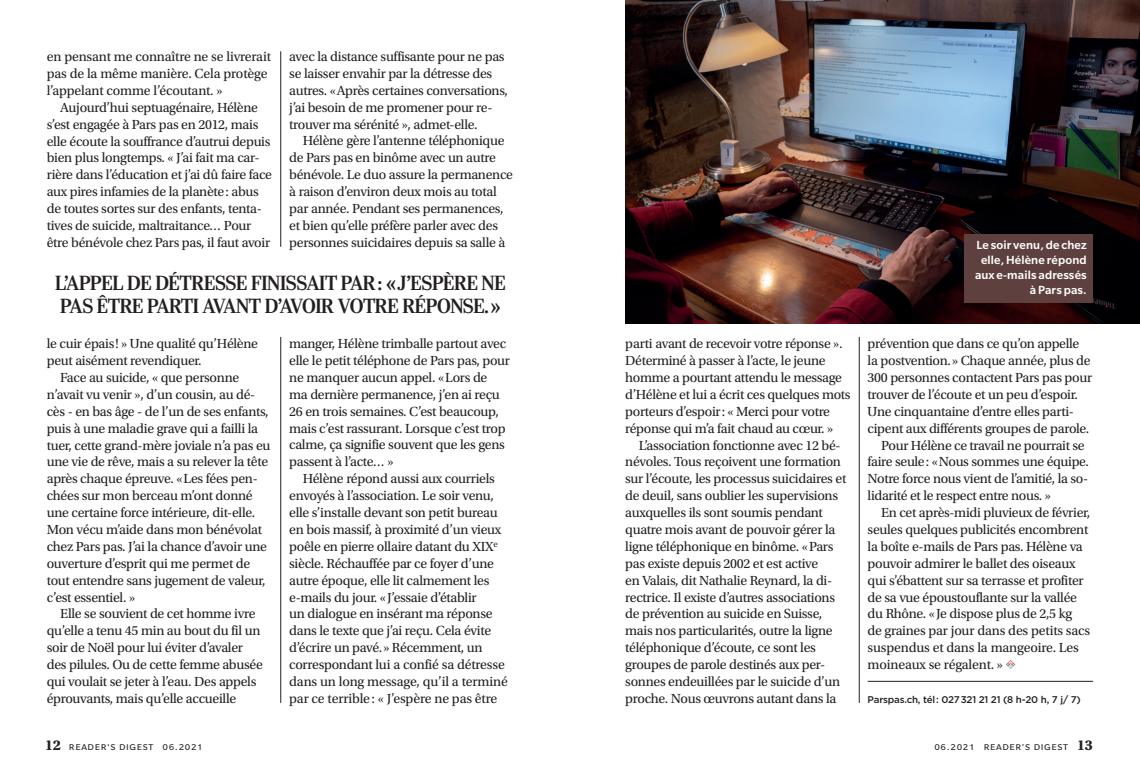
<style>
.page{position:relative;width:1140px;height:783px;background:#fff}
.page>*{position:absolute;margin:0;border:0;box-sizing:border-box;transform-origin:0 0}
.t1{font:600 19.5px/22.5px "Ysobel Display Std";letter-spacing:-.02em;color:#231f20}
.t2{font:13.8px/16.8px "Utopia Std";letter-spacing:-.02em;color:#231f20}
.t3{font:500 12.75px/15px "Slate Std";letter-spacing:.01em;color:#fff;text-align:right}
.t4{font:12.3px "Slate Std";letter-spacing:.05em;color:#231f20}
.t5{font:500 9.75px "Gotham";letter-spacing:-.02em;color:#231f20}
.s1{font-family:"Utopia Std Bold Capt";font-size:15px}
</style>
<div class="page">
<hr style="left:280px;top:51px;width:1px;height:196px;background:#231f20">
<hr style="left:280px;top:337px;width:1px;height:365px;background:#231f20">
<hr style="left:859px;top:337px;width:1px;height:365px;background:#231f20">
<img style="left:625px;top:0;width:515px;height:323px">
<hr style="left:867px;top:681px;width:226px;height:1px;background:#231f20">
<svg style="left:1006px;top:660px;width:10px;height:9px"></svg>
<div style="left:964px;top:234px;width:129px;height:68px;background:#5e413f"></div>
<p class="t2" style="left:47px;top:48px;width:226px">en pensant me connaître ne se livrerait pas de la même manière. Cela protège l’appelant comme l’écoutant. »</p>
<p class="t2" style="left:47px;top:99px;width:227px;text-indent:14px">Aujourd’hui septuagénaire, Hélène s’est engagée à Pars pas en 2012, mais elle écoute la souffrance d’autrui depuis bien plus longtemps. « J’ai fait ma car&shy;rière dans l’éducation et j’ai dû faire face aux pires infamies de la planète: abus de toutes sortes sur des enfants, tenta&shy;tives de suicide, maltraitance… Pour être bénévole chez Pars pas, il faut avoir</p>
<p class="t2" style="left:289px;top:48px;width:220px">avec la distance suffisante pour ne pas se laisser envahir par la détresse des autres. «Après certaines conversations, j’ai besoin de me promener pour re&shy;trouver ma sérénité », admet-elle.</p>
<p class="t2" style="left:289px;top:133px;width:225px;text-indent:14px">Hélène gère l’antenne téléphonique de Pars pas en binôme avec un autre bénévole. Le duo assure la permanence à raison d’environ deux mois au total par année. Pendant ses permanences, et bien qu’elle préfère parler avec des personnes suicidaires depuis sa salle à</p>
<h1 class="t1" style="left:55px;top:272px;width:452px">L’APPEL DE DÉTRESSE FINISSAIT PAR: «J’ESPÈRE NE<br>PAS ÊTRE PARTI AVANT D’AVOIR VOTRE RÉPONSE.»</h1>
<p class="t2" style="left:47px;top:335px;width:213px">le cuir épais! » Une qualité qu’Hélène peut aisément revendiquer.</p>
<p class="t2" style="left:47px;top:369px;width:225px;text-indent:14px">Face au suicide, « que personne n’avait vu venir », d’un cousin, au dé&shy;cès - en bas âge - de l’un de ses enfants, puis à une maladie grave qui a failli la tuer, cette grand-mère joviale n’a pas eu une vie de rêve, mais a su relever la tête après chaque épreuve. «Les fées pen&shy;chées sur mon berceau m’ont donné une certaine force intérieure, dit-elle.<br>Mon vécu m’aide dans mon bénévolat chez Pars pas. J’ai la chance d’avoir une ouverture d’esprit qui me permet de tout entendre sans jugement de valeur, c’est essentiel. »</p>
<p class="t2" style="left:47px;top:605px;width:217px;text-indent:14px">Elle se souvient de cet homme ivre qu’elle a tenu 45 min au bout du fil un soir de Noël pour lui éviter d’avaler des pilules. Ou de cette femme abusée qui voulait se jeter à l’eau. Des appels éprouvants, mais qu’elle accueille</p>
<p class="t2" style="left:289px;top:335px;width:222px">manger, Hélène trimballe partout avec elle le petit téléphone de Pars pas, pour ne manquer aucun appel. «Lors de<br>ma dernière permanence, j’en ai reçu 26 en trois semaines. C’est beaucoup, mais c’est rassurant. Lorsque c’est trop calme, ça signifie souvent que les gens passent à l’acte… »</p>
<p class="t2" style="left:289px;top:470px;width:220px;text-indent:14px">Hélène répond aussi aux courriels envoyés à l’association. Le soir venu, elle s’installe devant son petit bureau en bois massif, à proximité d’un vieux poêle en pierre ollaire datant du XIX<sup>e </sup>siècle. Réchauffée par ce foyer d’une autre époque, elle lit calmement les e-mails du jour. «J’essaie d’établir<br>un dialogue en insérant ma réponse dans le texte que j’ai reçu. Cela évite d’écrire un pavé.» Récemment, un correspondant lui a confié sa détresse dans un long message, qu’il a terminé par ce terrible: « J’espère ne pas être</p>
<p class="t2" style="left:625px;top:335px;width:227px">parti avant de recevoir votre réponse ».<br>Déterminé à passer à l’acte, le jeune homme a pourtant attendu le message d’Hélène et lui a écrit ces quelques mots porteurs d’espoir: « Merci pour votre réponse qui m’a fait chaud au cœur. »</p>
<p class="t2" style="left:625px;top:437px;width:222px;text-indent:14px">L’association fonctionne avec 12 bé&shy;névoles. Tous reçoivent une formation sur l’écoute, les processus suicidaires et de deuil, sans oublier les supervisions auxquelles ils sont soumis pendant quatre mois avant de pouvoir gérer la ligne téléphonique en binôme. «Pars pas existe depuis 2002 et est active<br>en Valais, dit Nathalie Reynard, la di&shy;rectrice. Il existe d’autres associations de prévention au suicide en Suisse, mais nos particularités, outre la ligne téléphonique d’écoute, ce sont les groupes de parole destinés aux per&shy;sonnes endeuillées par le suicide d’un proche. Nous œuvrons autant dans la</p>
<p class="t3" style="left:975px;top:237px;width:113px">Le soir venu, de chez elle, Hélène répond aux e-mails adressés à Pars pas.</p>
<p class="t2" style="left:867px;top:335px;width:213px">prévention que dans ce qu’on appelle</p>
<p class="t2" style="left:867px;top:352px;width:224px">la postvention.» Chaque année, plus de</p>
<p class="t2" style="left:867px;top:369px;width:226px">300 personnes contactent Pars pas pour</p>
<p class="t2" style="left:867px;top:386px;width:212px">trouver de l’écoute et un peu d’espoir.</p>
<p class="t2" style="left:867px;top:403px;width:208px">Une cinquantaine d’entre elles parti-</p>
<p class="t2" style="left:867px;top:420px;width:223px">cipent aux différents groupes de parole.</p>
<p class="t2" style="left:881px;top:437px;width:205px">Pour Hélène ce travail ne pourrait se</p>
<p class="t2" style="left:867px;top:453px;width:223px">faire seule: «Nous sommes une équipe.</p>
<p class="t2" style="left:867px;top:470px;width:222px">Notre force nous vient de l’amitié, la so-</p>
<p class="t2" style="left:867px;top:487px;width:185px">lidarité et le respect entre nous. »</p>
<p class="t2" style="left:881px;top:504px;width:211px">En cet après-midi pluvieux de février,</p>
<p class="t2" style="left:867px;top:521px;width:222px">seules quelques publicités encombrent</p>
<p class="t2" style="left:867px;top:538px;width:217px">la boîte e-mails de Pars pas. Hélène va</p>
<p class="t2" style="left:867px;top:555px;width:209px">pouvoir admirer le ballet des oiseaux</p>
<p class="t2" style="left:867px;top:572px;width:217px">qui s’ébattent sur sa terrasse et profiter</p>
<p class="t2" style="left:867px;top:588px;width:211px">de sa vue époustouflante sur la vallée</p>
<p class="t2" style="left:867px;top:605px;width:206px">du Rhône. «Je dispose plus de 2,5 kg</p>
<p class="t2" style="left:867px;top:622px;width:224px">de graines par jour dans des petits sacs</p>
<p class="t2" style="left:867px;top:639px;width:213px">suspendus et dans la mangeoire. Les</p>
<p class="t2" style="left:867px;top:656px;width:137px">moineaux se régalent. »</p>
<p class="t5" style="left:867px;top:692px;width:215px">Parspas.ch, tél : 027 321 21 21 (8 h-20 h, 7 j/ 7)</p>
<p class="t4" style="left:45px;top:739px;width:159px"><span class="s1">12</span> reader's digest 06.2021</p>
<p class="t4" style="left:934px;top:739px;width:160px">06.2021 reader's digest <span class="s1">13</span></p>
</div>
